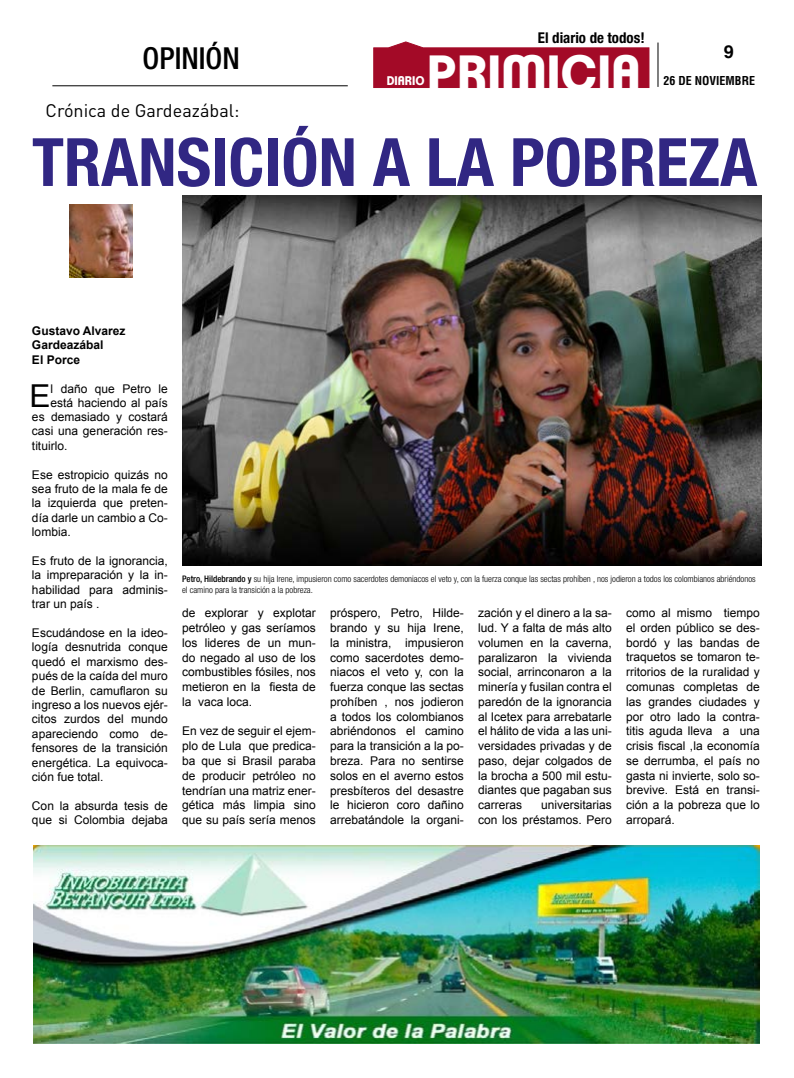
<style>
.page{position:relative;width:794px;height:1078px;background:#fff}
.page>*{position:absolute;margin:0;border:0;box-sizing:border-box;transform-origin:0 0}
.t1{font:700 condensed 66.7px "Helvetica Neue LT Std";color:#312783}
.t2{font:700 49.4px "Clemente P Dam";color:#fff}
.t3{font:31.6px "Arial";color:#000}
.t4{font:500 condensed 30.3px "Helvetica Neue LT Std";color:#000}
.t5{font:18px "DINOT";color:#000}
.t6{font:700 18px "Helvetica LT Std";color:#000}
.t7{font:700 condensed 14.9px "Helvetica Neue LT Std";color:#000}
.t8{font:700 12.2px "Clemente P Dam";color:#fff;scale:.96 1}
.t9{font:12px/14.8px "Arial";color:#000;text-align:justify}
.t10{font:700 12px/14.4px "Arial";color:#000}
.t11{font:700 condensed 12px "Helvetica LT Std";color:#000}
.t12{font:300 condensed 9px/11px "Helvetica Neue LT Std";color:#000}
.s1{color:#fff}
.s2{font-weight:500}
</style>
<div class="page">
<hr style="left:657px;top:43px;width:1px;height:44px;background:#000">
<hr style="left:52px;top:85px;width:296px;height:1px;background:#000">
<img style="left:34px;top:845px;width:726px;height:198px">
<img style="left:69px;top:205px;width:64px;height:72px">
<img style="left:182px;top:196px;width:579px;height:370px">
<svg style="left:373px;top:42px;width:276px;height:46px;background:#ad243e"></svg>
<h3 class="t4" style="left:143px;top:40px;width:99px">OPINIÓN</h3>
<h3 class="t5" style="left:46px;top:99px;width:195px">Crónica de Gardeazábal:</h3>
<p class="t7" style="left:538px;top:29px;width:113px">El diario de todos!<span class="s1">!</span></p>
<h2 class="t2" style="left:427px;top:43px;width:215px">PRIMICIA</h2>
<p class="t8" style="left:387px;top:73px;width:41px">DIARIO</p>
<h3 class="t6" style="left:724px;top:41px;width:12px">9</h3>
<p class="t11" style="left:663px;top:73px;width:93px">26 DE NOVIEMBRE</p>
<h1 class="t1" style="left:32px;top:122px;width:727px">TRANSICIÓN A LA POBREZA</h1>
<p class="t10" style="left:32px;top:324px;width:95px">Gustavo Alvarez<br>Gardeazábal<br>El Porce</p>
<h3 class="t3" style="left:29px;top:374px;width:23px">E</h3>
<p class="t9" style="left:51px;top:381px;width:119px">l daño que Petro le</p>
<p class="t9" style="left:51px;top:395px;width:119px">está haciendo al país</p>
<p class="t9" style="left:32px;top:409px;width:137px">es demasiado y costará</p>
<p class="t9" style="left:32px;top:424px;width:137px">casi una generación res-</p>
<p class="t9" style="left:32px;top:438px;width:37px">tituirlo.</p>
<p class="t9" style="left:32px;top:467px;width:137px;line-height:14.4px">Ese estropicio quizás no sea fruto de la mala fe de la izquierda que preten&shy;día darle un cambio a Co&shy;lombia.</p>
<p class="t9" style="left:32px;top:553px;width:137px;line-height:14.4px">Es fruto de la ignorancia, la impreparación y la in&shy;habilidad para adminis&shy;trar un país .</p>
<p class="t9" style="left:32px;top:625px;width:137px;line-height:14.4px">Escudándose en la ideo&shy;logía desnutrida conque quedó el marxismo des&shy;pués de la caída del muro de Berlin, camuflaron su ingreso a los nuevos ejér&shy;citos zurdos del mundo apareciendo como de&shy;fensores de la transición energética. La equivoca&shy;ción fue total.</p>
<p class="t9" style="left:32px;top:798px;width:137px;line-height:14.4px">Con la absurda tesis de que si Colombia dejaba</p>
<p class="t12" style="left:182px;top:572px;width:575px"><span class="s2">Petro, Hildebrando y</span> su hija Irene, impusieron como sacerdotes demoniacos el veto y, con la fuerza conque las sectas prohíben , nos jodieron a todos los colombianos abriéndonos el camino para la transición a la pobreza.</p>
<p class="t9" style="left:182px;top:605px;width:135px">de explorar y explotar petróleo y gas seríamos los lideres de un mun&shy;do negado al uso de los combustibles fósiles, nos metieron en la fiesta de la vaca loca.</p>
<p class="t9" style="left:182px;top:723px;width:135px">En vez de seguir el ejem&shy;plo de Lula que predica&shy;ba que si Brasil paraba de producir petróleo no tendrían una matriz ener&shy;gética más limpia sino que su país sería menos</p>
<p class="t9" style="left:330px;top:605px;width:135px">próspero, Petro, Hilde&shy;brando y su hija Irene, la ministra, impusieron como sacerdotes demo&shy;niacos el veto y, con la fuerza conque las sectas prohíben , nos jodieron a todos los colombianos abriéndonos el camino para la transición a la po&shy;breza. Para no sentirse solos en el averno estos presbíteros del desastre le hicieron coro dañino arrebatándole la organi-</p>
<p class="t9" style="left:478px;top:605px;width:135px">zación y el dinero a la sa&shy;lud. Y a falta de más alto volumen en la caverna, paralizaron la vivienda social, arrinconaron a la minería y fusilan contra el paredón de la ignorancia al Icetex para arrebatarle el hálito de vida a las uni&shy;versidades privadas y de paso, dejar colgados de la brocha a 500 mil estu&shy;diantes que pagaban sus carreras</p>
<p class="t9" style="left:478px;top:797px;width:135px;text-align:right">universitarias<br>con los préstamos. Pero</p>
<p class="t9" style="left:626px;top:605px;width:135px">como al mismo tiempo el orden público se des&shy;bordó y las bandas de traquetos se tomaron te&shy;rritorios de la ruralidad y comunas completas de las grandes ciudades y por otro lado la contra&shy;titis aguda lleva a una crisis fiscal ,la economía se derrumba, el país no gasta ni invierte, solo so&shy;brevive. Está en transi&shy;ción a la pobreza que lo arropará.</p>
</div>
